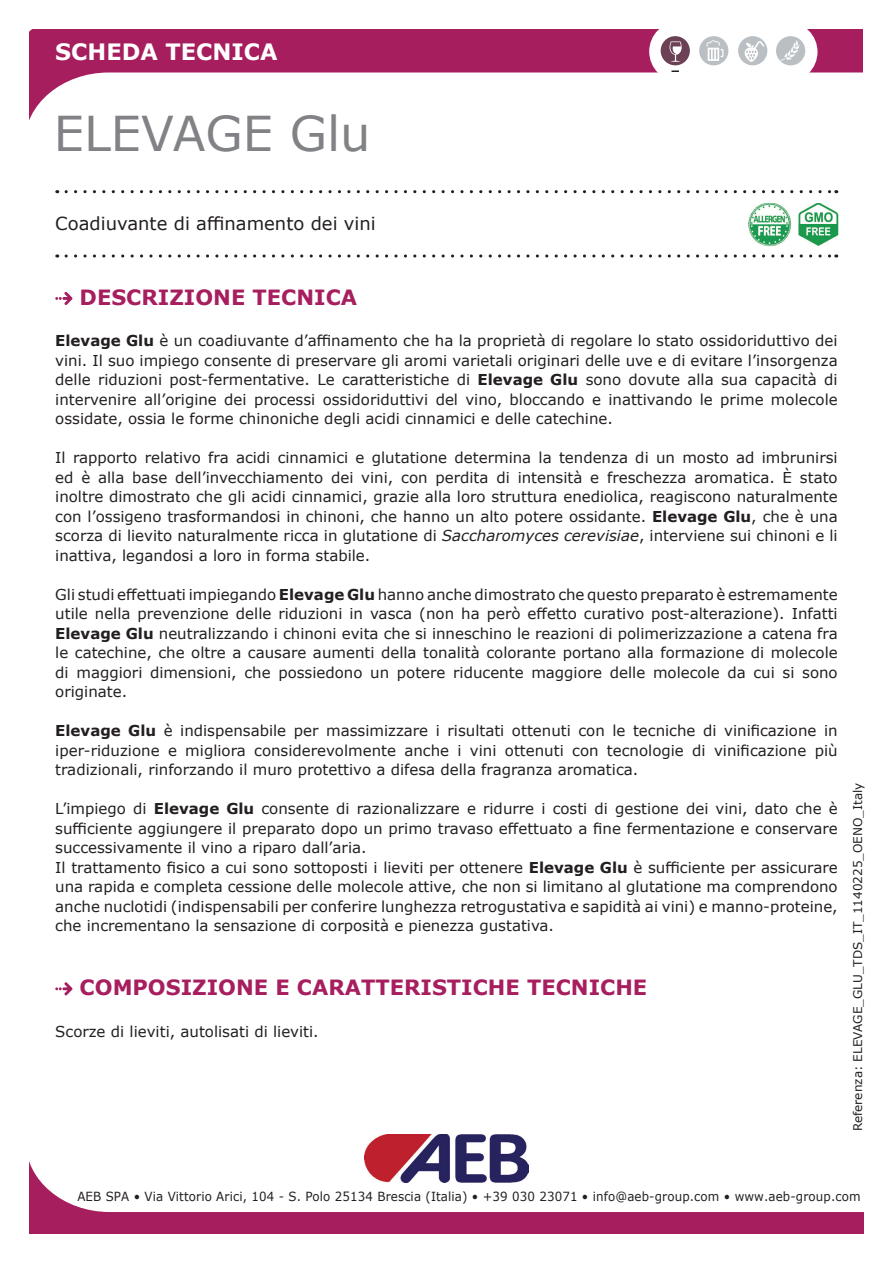
<style>
.page{position:relative;width:893px;height:1263px;background:#fff}
.page>*{position:absolute;margin:0;border:0;box-sizing:border-box;transform-origin:0 0}
.t1{font:48px "Verdana";color:#808285}
.t2{font:700 22.5px "Verdana";color:#fff}
.t3{font:700 21px "Verdana";color:#a71e5f}
.t4{font:18px "Verdana";color:#231f20}
.t5{font:15px/19.5px "Verdana";color:#231f20;text-align:justify}
.t6{font:12.6px "Verdana";letter-spacing:.01em;color:#231f20;scale:.94 1}
.t7{font:12px "Verdana";color:#231f20}
.s1{font-weight:700}
.s2{font-style:italic}
</style>
<div class="page">
<svg style="left:30px;top:1164px;width:834px;height:69px"></svg>
<svg style="left:66px;top:190px;width:771px;height:3px"></svg>
<svg style="left:66px;top:254px;width:771px;height:4px"></svg>
<svg style="left:29px;top:30px;width:834px;height:91px"></svg>
<svg style="left:649px;top:21px;width:167px;height:61px"></svg>
<div style="left:650px;top:22px;width:167px;height:60px;background:#fff;border-radius:30px"></div>
<svg style="left:671px;top:70px;width:8px;height:2px"></svg>
<div style="left:776px;top:36px;width:29px;height:29px;background:#babfc3;border-radius:50%"></div>
<svg style="left:780px;top:40px;width:20px;height:21px"></svg>
<div style="left:738px;top:36px;width:29px;height:29px;background:#babfc3;border-radius:50%"></div>
<div style="left:661px;top:36px;width:29px;height:29px;background:#6c4156;border-radius:50%"></div>
<div style="left:699px;top:36px;width:29px;height:29px;background:#babfc3;border-radius:50%"></div>
<svg style="left:706px;top:40px;width:17px;height:21px"></svg>
<svg style="left:670px;top:41px;width:12px;height:21px"></svg>
<svg style="left:745px;top:41px;width:20px;height:21px"></svg>
<img style="left:364px;top:1134px;width:165px;height:48px">
<svg style="left:55px;top:292px;width:17px;height:13px"></svg>
<svg style="left:55px;top:982px;width:17px;height:13px"></svg>
<img style="left:749px;top:203px;width:90px;height:44px">
<h2 class="t2" style="left:55px;top:36px;width:224px">SCHEDA TECNICA</h2>
<h1 class="t1" style="left:54px;top:101px;width:318px">ELEVAGE Glu</h1>
<p class="t4" style="left:55px;top:212px;width:322px">Coadiuvante di affinamento dei vini</p>
<h3 class="t3" style="left:80px;top:282px;width:279px">DESCRIZIONE TECNICA</h3>
<p class="t5" style="left:55px;top:331px;width:784px"><span class="s1">Elevage Glu</span> è un coadiuvante d’affinamento che ha la proprietà di regolare lo stato ossidoriduttivo dei vini. Il suo impiego consente di preservare gli aromi varietali originari delle uve e di evitare l’insorgenza delle riduzioni post-fermentative. Le caratteristiche di <span class="s1">Elevage Glu</span> sono dovute alla sua capacità di intervenire all’origine dei processi ossidoriduttivi del vino, bloccando e inattivando le prime molecole ossidate, ossia le forme chinoniche degli acidi cinnamici e delle catechine.</p>
<p class="t5" style="left:55px;top:448px;width:784px">Il rapporto relativo fra acidi cinnamici e glutatione determina la tendenza di un mosto ad imbrunirsi ed è alla base dell’invecchiamento dei vini, con perdita di intensità e freschezza aromatica. È stato inoltre dimostrato che gli acidi cinnamici, grazie alla loro struttura enediolica, reagiscono naturalmente con l’ossigeno trasformandosi in chinoni, che hanno un alto potere ossidante. <span class="s1">Elevage Glu</span>, che è una scorza di lievito naturalmente ricca in glutatione di <span class="s2">Saccharomyces cerevisiae</span>, interviene sui chinoni e li inattiva, legandosi a loro in forma stabile.</p>
<p class="t5" style="left:55px;top:584px;width:784px">Gli studi effettuati impiegando <span class="s1">Elevage Glu</span> hanno anche dimostrato che questo preparato è estremamente utile nella prevenzione delle riduzioni in vasca (non ha però effetto curativo post-alterazione). Infatti <span class="s1">Elevage Glu</span> neutralizzando i chinoni evita che si inneschino le reazioni di polimerizzazione a catena fra le catechine, che oltre a causare aumenti della tonalità colorante portano alla formazione di molecole di maggiori dimensioni, che possiedono un potere riducente maggiore delle molecole da cui si sono originate.</p>
<p class="t5" style="left:55px;top:721px;width:784px"><span class="s1">Elevage Glu</span> è indispensabile per massimizzare i risultati ottenuti con le tecniche di vinificazione in iper-riduzione e migliora considerevolmente anche i vini ottenuti con tecnologie di vinificazione più tradizionali, rinforzando il muro protettivo a difesa della fragranza aromatica.</p>
<p class="t5" style="left:55px;top:799px;width:784px;text-align:left">L’impiego di <span class="s1">Elevage Glu</span> consente di razionalizzare e ridurre i costi di gestione dei vini, dato che è sufficiente aggiungere il preparato dopo un primo travaso effettuato a fine fermentazione e conservare successivamente il vino a riparo dall’aria.<br>Il trattamento fisico a cui sono sottoposti i lieviti per ottenere <span class="s1">Elevage Glu</span> è sufficiente per assicurare una rapida e completa cessione delle molecole attive, che non si limitano al glutatione ma comprendono anche nuclotidi (indispensabili per conferire lunghezza retrogustativa e sapidità ai vini) e manno-proteine, che incrementano la sensazione di corposità e pienezza gustativa.</p>
<h3 class="t3" style="left:80px;top:973px;width:569px">COMPOSIZIONE E CARATTERISTICHE TECNICHE</h3>
<p class="t5" style="left:55px;top:1021px;width:265px">Scorze di lieviti, autolisati di lieviti.</p>
<p class="t7" style="left:850px;top:1131px;width:350px;rotate:-90deg">Referenza: ELEVAGE_GLU_TDS_IT_1140225_OENO_Italy</p>
<p class="t6" style="left:77px;top:1187px;width:835px">AEB SPA • Via Vittorio Arici, 104 - S. Polo 25134 Brescia (Italia) • +39 030 23071 • info@aeb-group.com • www.aeb-group.com</p>
</div>
